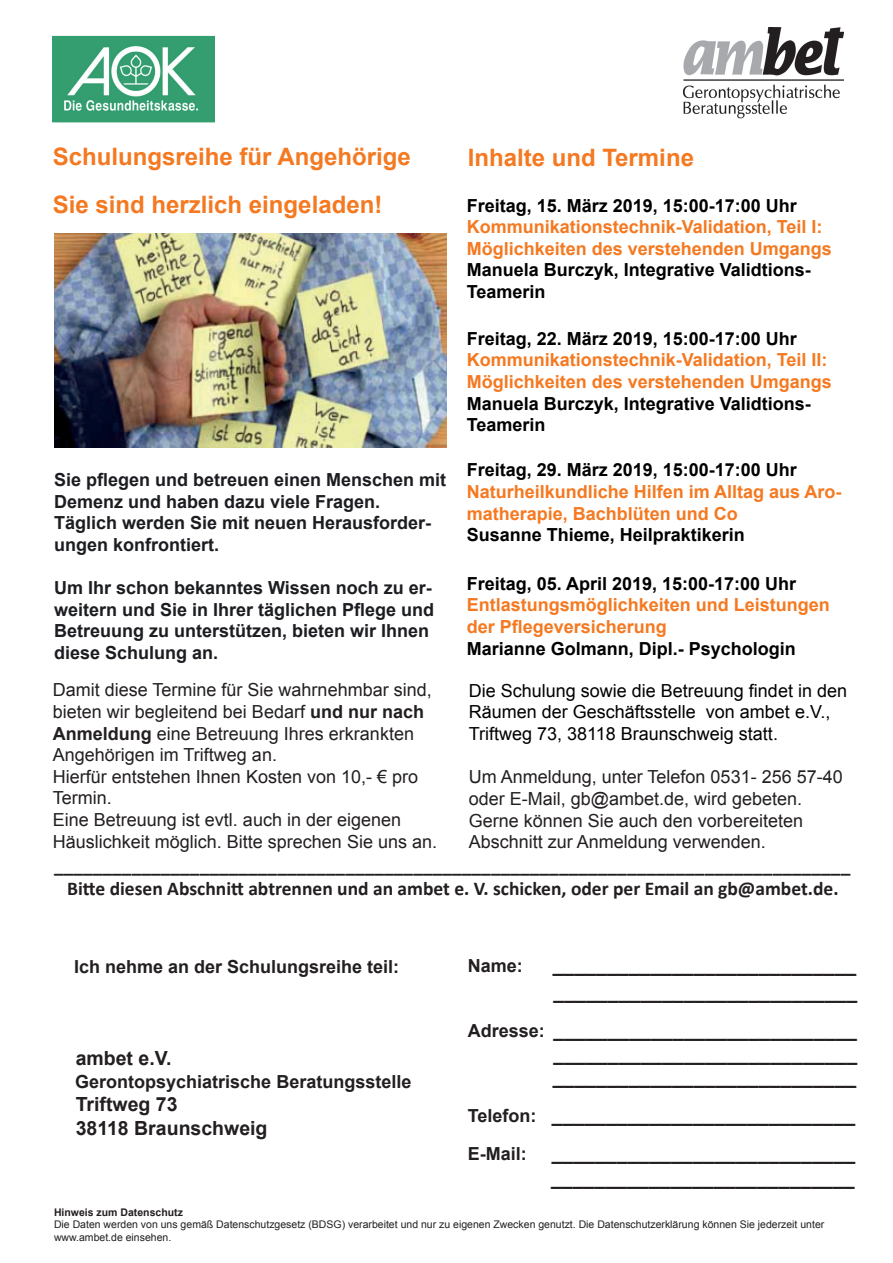
<style>
.page{position:relative;width:893px;height:1263px;background:#fff}
.page>*{position:absolute;margin:0;border:0;box-sizing:border-box;transform-origin:0 0}
.t1{font:700 24px "Arial";color:#f47921}
.t2{font:700 19.5px/23.4px "Arial";color:#231f20}
.t3{font:700 19.5px/23.4px "Calibri";color:#231f20;text-align:center}
.t4{font:18px/21.6px "Arial";color:#231f20}
.t5{font:700 18px/21.6px "Arial";color:#f47921}
.t6{font:700 18px/21.6px "Arial";color:#000}
.t7{font:700 18px/21.6px "Arial";color:#1c1d21}
.t8{font:18px/21.6px "Arial";color:#000}
.t9{font:700 18px "Arial";color:#231f20}
.t10{font:10.5px/12.6px "Arial";color:#231f20}
.t11{font:700 10.5px "Arial";color:#231f20}
.s1{color:#000}
.s2{color:#000001}
.s3{font-weight:700}
.s4{font-size:18px}
</style>
<div class="page">
<img style="left:54px;top:234px;width:392px;height:213px">
<img style="left:683px;top:28px;width:161px;height:90px">
<img style="left:53px;top:35px;width:161px;height:88px">
<h1 class="t1" style="left:53px;top:141px;width:359px">Schulungsreihe für Angehörige</h1>
<h1 class="t1" style="left:468px;top:142px;width:228px">Inhalte und Termine</h1>
<h1 class="t1" style="left:53px;top:189px;width:331px">Sie sind herzlich eingeladen!</h1>
<p class="t7" style="left:54px;top:470px;width:394px">Sie pflegen und betreuen einen Menschen mit Demenz und haben dazu viele Fragen.<br>Täglich werden Sie mit neuen Herausforder&shy;ungen konfrontiert.</p>
<p class="t7" style="left:54px;top:578px;width:382px">Um Ihr schon bekanntes Wissen noch zu er&shy;weitern und Sie in Ihrer täglichen Pflege und Betreuung zu unterstützen, bieten wir Ihnen diese Schulung an.</p>
<p class="t6" style="left:467px;top:195px;width:332px">Freitag, 15. März 2019, 15:00-17:00 Uhr</p>
<p class="t5" style="left:467px;top:217px;width:367px">Kommunikationstechnik-Validation, Teil I:<br>Möglichkeiten des verstehenden Umgangs</p>
<p class="t6" style="left:467px;top:260px;width:346px">Manuela Burczyk, Integrative Validtions-<br>Teamerin</p>
<p class="t6" style="left:467px;top:328px;width:332px">Freitag, 22. März 2019, 15:00-17:00 Uhr</p>
<p class="t5" style="left:467px;top:350px;width:367px">Kommunikationstechnik-Validation, Teil II:<br>Möglichkeiten des verstehenden Umgangs</p>
<p class="t6" style="left:467px;top:393px;width:346px">Manuela Burczyk, Integrative Validtions-<br>Teamerin</p>
<p class="t6" style="left:467px;top:460px;width:332px">Freitag, 29. März 2019, 15:00-17:00 Uhr</p>
<p class="t5" style="left:467px;top:481px;width:376px">Naturheilkundliche Hilfen im Alltag aus Aro&shy;matherapie, Bachblüten und Co</p>
<p class="t6" style="left:467px;top:524px;width:280px">Susanne Thieme, Heilpraktikerin</p>
<p class="t6" style="left:467px;top:573px;width:331px">Freitag, 05. April 2019, 15:00-17:00 Uhr</p>
<p class="t5" style="left:467px;top:595px;width:365px">Entlastungsmöglichkeiten und Leistungen der Pflegeversicherung<br><span class="s1">Marianne Golmann,</span> <span class="s2">Dipl.- Psychologin</span></p>
<p class="t4" style="left:53px;top:679px;width:386px">Damit diese Termine für Sie wahrnehmbar sind, bieten wir begleitend bei Bedarf <span class="s3">und nur nach Anmeldung</span> eine Betreuung Ihres erkrankten Angehörigen im Triftweg an.<br>Hierfür entstehen Ihnen Kosten von 10,- € pro Termin.<br>Eine Betreuung ist evtl. auch in der eigenen Häuslichkeit möglich. Bitte sprechen Sie uns an.</p>
<p class="t8" style="left:469px;top:680px;width:380px">Die Schulung sowie die Betreuung findet in den<br>Räumen der Geschäftsstelle von ambet e.V.,<br>Triftweg 73, 38118 Braunschweig statt.</p>
<p class="t4" style="left:469px;top:766px;width:375px">Um Anmeldung, unter Telefon 0531- 256 57-40 oder E-Mail, gb@ambet.de, wird gebeten.<br>Gerne können Sie auch den vorbereiteten Abschnitt zur Anmeldung verwenden.</p>
<p class="t3" style="left:54px;top:853px;width:798px">__________________________________________________________________________________<br>Bitte diesen Abschnitt abtrennen und an ambet e. V. schicken, oder per Email an gb@ambet.de.</p>
<p class="t9" style="left:74px;top:954px;width:327px">Ich nehme an der Schulungsreihe teil:</p>
<p class="t2" style="left:76px;top:1046px;width:97px">ambet e.V.</p>
<p class="t9" style="left:75px;top:1069px;width:338px">Gerontopsychiatrische Beratungsstelle</p>
<p class="t2" style="left:76px;top:1093px;width:193px">Triftweg 73<br>38118 Braunschweig</p>
<p class="t9" style="left:468px;top:954px;width:57px">Name:</p>
<p class="t2" style="left:553px;top:952px;width:306px;line-height:27px">____________________________ ____________________________</p>
<p class="t2" style="left:553px;top:1019px;width:306px;text-align:justify;text-indent:-85px"><span class="s4">Adresse:</span> ____________________________ ____________________________ ____________________________</p>
<p class="t2" style="left:468px;top:1104px;width:389px"><span class="s4">Telefon:</span> ____________________________</p>
<p class="t9" style="left:468px;top:1141px;width:61px">E-Mail:</p>
<p class="t2" style="left:551px;top:1141px;width:306px;line-height:25.2px">____________________________ ____________________________</p>
<p class="t11" style="left:54px;top:1205px;width:130px">Hinweis zum Datenschutz</p>
<p class="t10" style="left:54px;top:1218px;width:772px">Die Daten werden von uns gemäß Datenschutzgesetz (BDSG) verarbeitet und nur zu eigenen Zwecken genutzt. Die Datenschutzerklärung können Sie jederzeit unter www.ambet.de einsehen.</p>
</div>
